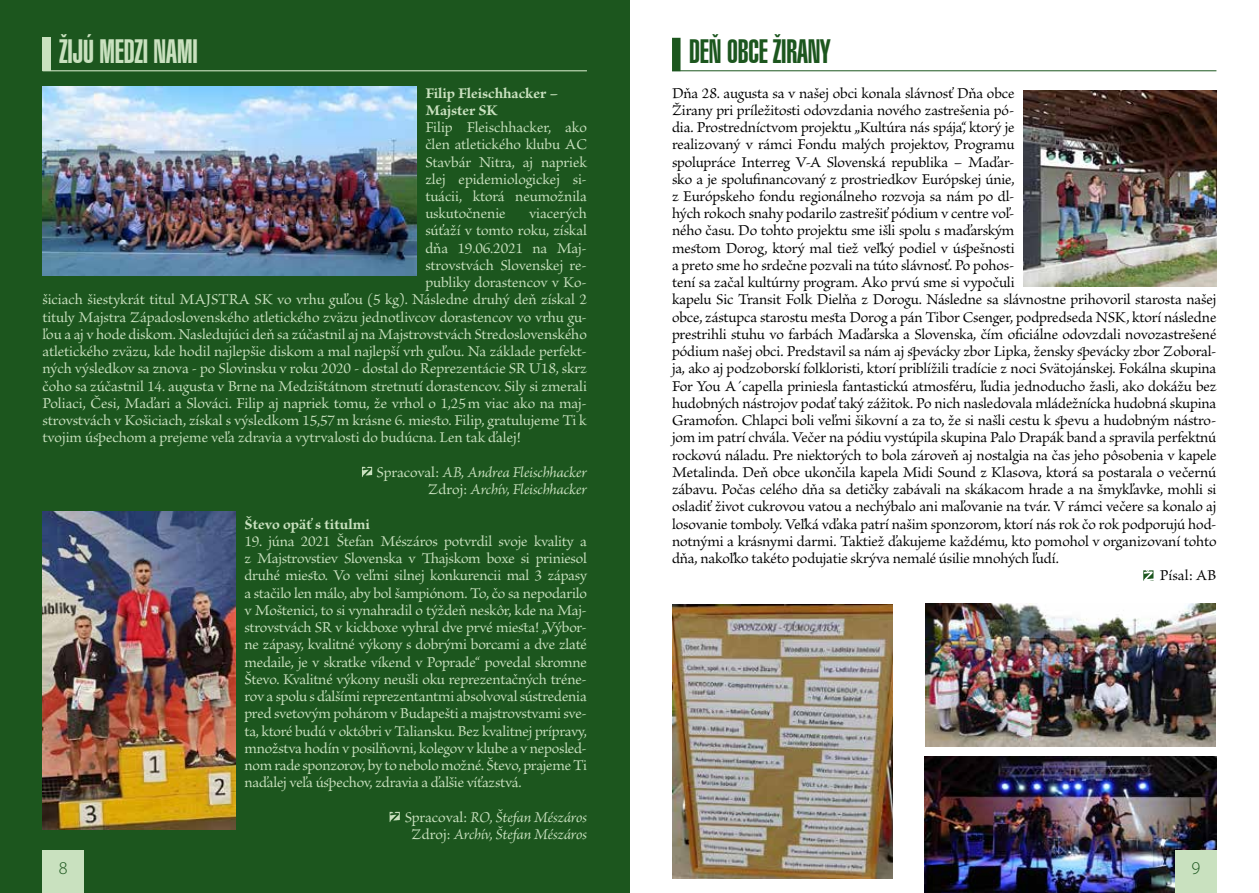
<style>
.page{position:relative;width:1259px;height:893px;background:#fff}
.page>*{position:absolute;margin:0;border:0;box-sizing:border-box;transform-origin:0 0}
.t1{font:33px "Swiss 911 AT Ultra Compressed";color:#c9e1bf}
.t2{font:33px "Swiss 911 AT Ultra Compressed";color:#1c561e}
.t3{font:300 18px "Myriad Pro";color:#1c561e}
.t4{font:15.75px "Brioso Pro";letter-spacing:-.015em;color:#000}
.t5{font:15.75px/17.2px "Brioso Pro";letter-spacing:-.01em;color:#c9e1bf;text-align:justify}
.t6{font:italic 15.75px/17.2px "Brioso Pro";letter-spacing:-.01em;color:#c9e1bf;text-align:right}
.t7{font:700 15.75px/17.2px "Brioso Pro";color:#c9e1bf}
.s1{font-style:normal}
</style>
<div class="page">
<img style="left:924px;top:757px;width:292px;height:136px">
<div style="left:0;top:0;width:629px;height:893px;background:#1c561e"></div>
<div style="left:43px;top:850px;width:41px;height:43px;background:#c9e1bf"></div>
<div style="left:1175px;top:850px;width:41px;height:43px;background:#c9e1bf"></div>
<img style="left:43px;top:512px;width:193px;height:317px">
<img style="left:43px;top:86px;width:374px;height:190px">
<div style="left:672px;top:38px;width:8px;height:33px;background:#1c561e"></div>
<hr style="left:672px;top:70px;width:544px;height:1px;background:#1c561e">
<img style="left:672px;top:604px;width:220px;height:274px">
<img style="left:925px;top:603px;width:290px;height:143px">
<img style="left:1023px;top:91px;width:193px;height:195px">
<div style="left:43px;top:37px;width:8px;height:34px;background:#c9e1bf"></div>
<hr style="left:43px;top:70px;width:544px;height:1px;background:#c9e1bf">
<svg style="left:1143px;top:570px;width:10px;height:11px"></svg>
<svg style="left:362px;top:467px;width:10px;height:10px"></svg>
<svg style="left:389px;top:812px;width:11px;height:10px"></svg>
<h1 class="t1" style="left:60px;top:33px;width:140px">ŽIJÚ MEDZI NAMI</h1>
<p class="t7" style="left:425px;top:85px;width:135px">Filip Fleischhacker –<br>Majster SK</p>
<p class="t5" style="left:425px;top:119px;width:163px">Filip Fleischhacker, ako člen atletického klubu AC Stavbár Nitra, aj napriek zlej epidemiologickej si&shy;tuácii, ktorá neumožnila uskutočnenie</p>
<p class="t5" style="left:529px;top:206px;width:59px">viacerých</p>
<p class="t5" style="left:425px;top:223px;width:163px">súťaží v tomto roku, získal</p>
<p class="t5" style="left:425px;top:240px;width:163px">dňa 19.06.2021 na Maj-</p>
<p class="t5" style="left:425px;top:257px;width:163px">strovstvách Slovenskej re-</p>
<p class="t5" style="left:425px;top:275px;width:163px">publiky dorastencov v Ko-</p>
<p class="t5" style="left:43px;top:292px;width:546px">šiciach šiestykrát titul MAJSTRA SK vo vrhu guľou (5 kg). Následne druhý deň získal 2</p>
<p class="t5" style="left:43px;top:309px;width:546px">tituly Majstra Západoslovenského atletického zväzu jednotlivcov dorastencov vo vrhu gu-</p>
<p class="t5" style="left:43px;top:326px;width:546px">ľou a aj v hode diskom. Nasledujúci deň sa zúčastnil aj na Majstrovstvách Stredoslovenského</p>
<p class="t5" style="left:43px;top:344px;width:546px">atletického zväzu, kde hodil najlepšie diskom a mal najlepší vrh guľou. Na základe perfekt-</p>
<p class="t5" style="left:43px;top:361px;width:546px">ných výsledkov sa znova - po Slovinsku v roku 2020 - dostal do Reprezentácie SR U18, skrz</p>
<p class="t5" style="left:43px;top:378px;width:546px">čoho sa zúčastnil 14. augusta v Brne na Medzištátnom stretnutí dorastencov. Sily si zmerali</p>
<p class="t5" style="left:43px;top:395px;width:546px">Poliaci, Česi, Maďari a Slováci. Filip aj napriek tomu, že vrhol o 1,25m viac ako na maj-</p>
<p class="t5" style="left:43px;top:413px;width:546px">strovstvách v Košiciach, získal s výsledkom 15,57m krásne 6. miesto. Filip, gratulujeme Ti k</p>
<p class="t5" style="left:43px;top:430px;width:479px">tvojim úspechom a prejeme veľa zdravia a vytrvalosti do budúcna. Len tak ďalej!</p>
<p class="t6" style="left:376px;top:463px;width:212px"><span class="s1">Spracoval:</span> AB, Andrea Fleischhacker<br><span class="s1">Zdroj:</span> Archív, Fleischhacker</p>
<p class="t7" style="left:244px;top:516px;width:127px">Števo opäť s titulmi</p>
<p class="t5" style="left:244px;top:533px;width:344px">19. júna 2021 Štefan Mészáros potvrdil svoje kvality a z Majstrovstiev Slovenska v Thajskom boxe si priniesol druhé miesto. Vo veľmi silnej konkurencii mal 3 zápasy a stačilo len málo, aby bol šampiónom. To, čo sa nepodarilo v Moštenici, to si vynahradil o týždeň neskôr, kde na Maj&shy;strovstvách SR v kickboxe vyhral dve prvé miesta! „Výbor&shy;ne zápasy, kvalitné výkony s dobrými borcami a dve zlaté medaile, je v skratke víkend v Poprade“ povedal skromne Števo. Kvalitné výkony neušli oku reprezentačných tréne&shy;rov a spolu s ďalšími reprezentantmi absolvoval sústredenia pred svetovým pohárom v Budapešti a majstrovstvami sve&shy;ta, ktoré budú v októbri v Taliansku. Bez kvalitnej prípravy, množstva hodín v posilňovni, kolegov v klube a v neposled&shy;nom rade sponzorov, by to nebolo možné. Števo, prajeme Ti naďalej veľa úspechov, zdravia a ďalšie víťazstvá.</p>
<p class="t6" style="left:405px;top:808px;width:184px;text-align:center"><span class="s1">Spracoval:</span> RO, Štefan Mészáros<br><span class="s1">Zdroj:</span> Archív, Štefan Mészáros</p>
<h1 class="t2" style="left:689px;top:33px;width:143px">DEŇ OBCE ŽIRANY</h1>
<p class="t4" style="left:672px;top:84px;width:344px">Dňa 28. augusta sa v našej obci konala slávnosť Dňa obce</p>
<p class="t4" style="left:672px;top:101px;width:344px">Žirany pri príležitosti odovzdania nového zastrešenia pó-</p>
<p class="t4" style="left:672px;top:119px;width:344px">dia. Prostredníctvom projektu „Kultúra nás spája“, ktorý je</p>
<p class="t4" style="left:672px;top:136px;width:344px">realizovaný v rámci Fondu malých projektov, Programu</p>
<p class="t4" style="left:672px;top:153px;width:344px">spolupráce Interreg V-A Slovenská republika – Maďar-</p>
<p class="t4" style="left:672px;top:170px;width:344px">sko a je spolufinancovaný z prostriedkov Európskej únie,</p>
<p class="t4" style="left:672px;top:188px;width:344px">z Európskeho fondu regionálneho rozvoja sa nám po dl-</p>
<p class="t4" style="left:672px;top:205px;width:344px">hých rokoch snahy podarilo zastrešiť pódium v centre voľ-</p>
<p class="t4" style="left:672px;top:222px;width:344px">ného času. Do tohto projektu sme išli spolu s maďarským</p>
<p class="t4" style="left:672px;top:239px;width:344px">mestom Dorog, ktorý mal tiež veľký podiel v úspešnosti</p>
<p class="t4" style="left:672px;top:257px;width:344px">a preto sme ho srdečne pozvali na túto slávnosť. Po pohos-</p>
<p class="t4" style="left:672px;top:274px;width:344px">tení sa začal kultúrny program. Ako prvú sme si vypočuli</p>
<p class="t4" style="left:672px;top:291px;width:546px">kapelu Sic Transit Folk Dielňa z Dorogu. Následne sa slávnostne prihovoril starosta našej</p>
<p class="t4" style="left:672px;top:308px;width:546px">obce, zástupca starostu mesta Dorog a pán Tibor Csenger, podpredseda NSK, ktorí následne</p>
<p class="t4" style="left:672px;top:326px;width:546px">prestrihli stuhu vo farbách Maďarska a Slovenska, čím oficiálne odovzdali novozastrešené</p>
<p class="t4" style="left:672px;top:343px;width:546px">pódium našej obci. Predstavil sa nám aj spevácky zbor Lipka, žensky spevácky zbor Zoboral-</p>
<p class="t4" style="left:672px;top:360px;width:546px">ja, ako aj podzoborskí folkloristi, ktorí priblížili tradície z noci Svätojánskej. Fokálna skupina</p>
<p class="t4" style="left:672px;top:377px;width:546px">For You A´capella priniesla fantastickú atmosféru, ľudia jednoducho žasli, ako dokážu bez</p>
<p class="t4" style="left:672px;top:395px;width:546px">hudobných nástrojov podať taký zážitok. Po nich nasledovala mládežnícka hudobná skupina</p>
<p class="t4" style="left:672px;top:412px;width:546px">Gramofon. Chlapci boli veľmi šikovní a za to, že si našli cestu k spevu a hudobným nástro-</p>
<p class="t4" style="left:672px;top:429px;width:546px">jom im patrí chvála. Večer na pódiu vystúpila skupina Palo Drapák band a spravila perfektnú</p>
<p class="t4" style="left:672px;top:446px;width:546px">rockovú náladu. Pre niektorých to bola zároveň aj nostalgia na čas jeho pôsobenia v kapele</p>
<p class="t4" style="left:672px;top:464px;width:546px">Metalinda. Deň obce ukončila kapela Midi Sound z Klasova, ktorá sa postarala o večernú</p>
<p class="t4" style="left:672px;top:481px;width:546px">zábavu. Počas celého dňa sa detičky zabávali na skákacom hrade a na šmykľavke, mohli si</p>
<p class="t4" style="left:672px;top:498px;width:546px">osladiť život cukrovou vatou a nechýbalo ani maľovanie na tvár. V rámci večere sa konalo aj</p>
<p class="t4" style="left:672px;top:515px;width:546px">losovanie tomboly. Veľká vďaka patrí našim sponzorom, ktorí nás rok čo rok podporujú hod-</p>
<p class="t4" style="left:672px;top:533px;width:546px">notnými a krásnymi darmi. Taktiež ďakujeme každému, kto pomohol v organizovaní tohto</p>
<p class="t4" style="left:672px;top:550px;width:388px">dňa, nakoľko takéto podujatie skrýva nemalé úsilie mnohých ľudí.</p>
<p class="t4" style="left:1160px;top:567px;width:58px">Písal: AB</p>
<p class="t3" style="left:59px;top:857px;width:10px">8</p>
<p class="t3" style="left:1191px;top:857px;width:10px">9</p>
</div>
